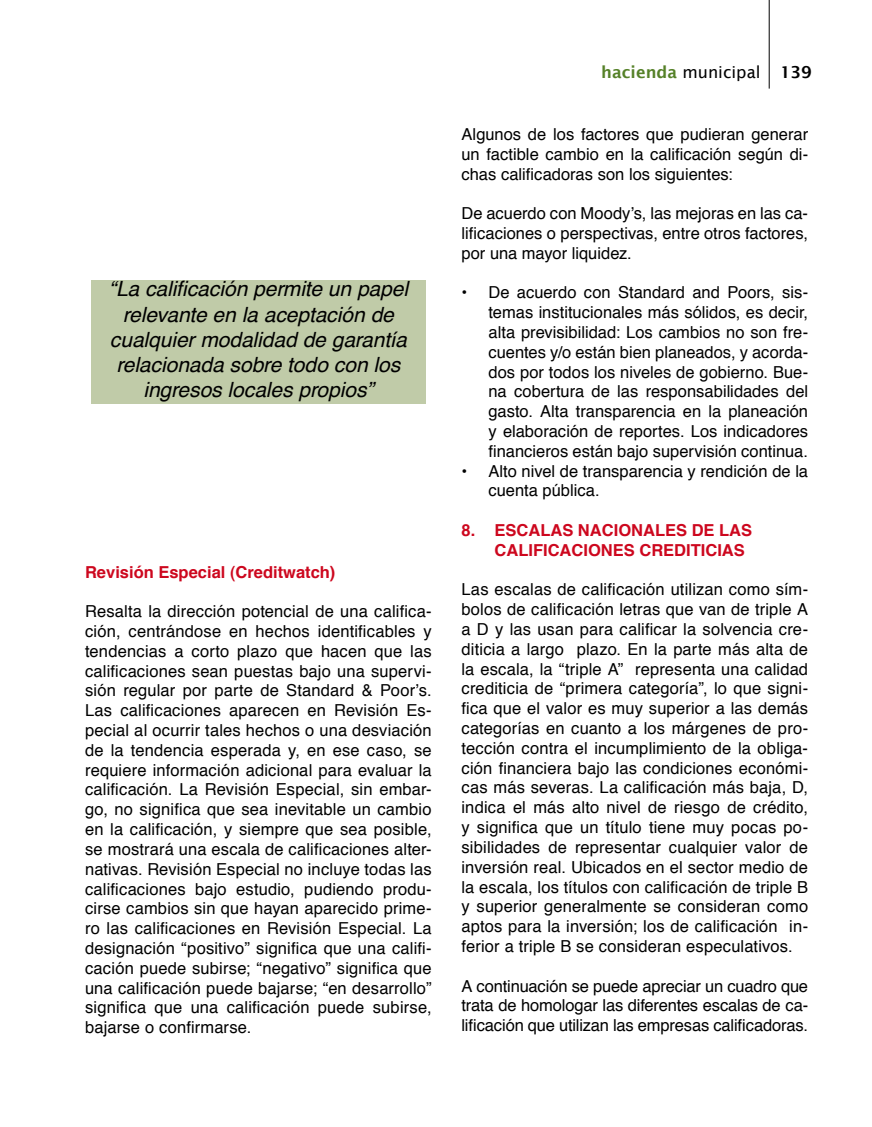
<style>
.page{position:relative;width:872px;height:1127px;background:#fff}
.page>*{position:absolute;margin:0;border:0;box-sizing:border-box;transform-origin:0 0}
.t1{font:italic 21px/25.2px "Helvetica";letter-spacing:-.005em;color:#000;text-align:center}
.t2{font:16.5px/19.8px "Helvetica";color:#000;text-align:justify}
.t3{font:700 16.5px "Helvetica";color:#cd071e}
.t4{font:16.5px "Lucida Sans";color:#000}
.s1{font-weight:600;color:#558128}
.s2{font-weight:600}
</style>
<div class="page">
<div style="left:91px;top:281px;width:335px;height:123px;background:#c0cba8"></div>
<hr style="left:769px;top:0;width:1px;height:89px;background:#000">
<p class="t1" style="left:109px;top:277px;width:301px">“La calificación permite un papel relevante en la aceptación de cualquier modalidad de garantía relacionada sobre todo con los ingresos locales propios”</p>
<p class="t3" style="left:85px;top:558px;width:252px">REVISIÓN ESPECIAL (CREDITWATCH)</p>
<p class="t2" style="left:85px;top:602px;width:348px">Resalta la dirección potencial de una califica&shy;ción, centrándose en hechos identificables y tendencias a corto plazo que hacen que las calificaciones sean puestas bajo una supervi&shy;sión regular por parte de Standard &amp; Poor’s.<br>Las calificaciones aparecen en Revisión Es&shy;pecial al ocurrir tales hechos o una desviación de la tendencia esperada y, en ese caso, se requiere información adicional para evaluar la calificación. La Revisión Especial, sin embar&shy;go, no significa que sea inevitable un cambio en la calificación, y siempre que sea posible, se mostrará una escala de calificaciones alter&shy;nativas. Revisión Especial no incluye todas las calificaciones bajo estudio, pudiendo produ&shy;cirse cambios sin que hayan aparecido prime&shy;ro las calificaciones en Revisión Especial. La designación “positivo” significa que una califi&shy;cación puede subirse; “negativo” significa que una calificación puede bajarse; “en desarrollo” significa que una calificación puede subirse, bajarse o confirmarse.</p>
<p class="t4" style="left:601px;top:63px;width:212px"><span class="s1">hacienda</span> municipal <span class="s2">139</span></p>
<p class="t2" style="left:461px;top:125px;width:348px">Algunos de los factores que pudieran generar un factible cambio en la calificación según di&shy;chas calificadoras son los siguientes:</p>
<p class="t2" style="left:461px;top:204px;width:348px">De acuerdo con Moody’s, las mejoras en las ca&shy;lificaciones o perspectivas, entre otros factores, por una mayor liquidez.</p>
<p class="t2" style="left:488px;top:283px;width:321px;text-indent:-27px">• De acuerdo con Standard and Poors, sis&shy;temas institucionales más sólidos, es decir, alta previsibilidad: Los cambios no son fre&shy;cuentes y/o están bien planeados, y acorda&shy;dos por todos los niveles de gobierno. Bue&shy;na cobertura de las responsabilidades del gasto. Alta transparencia en la planeación y elaboración de reportes. Los indicadores financieros están bajo supervisión continua.</p>
<p class="t2" style="left:488px;top:461px;width:321px;text-indent:-27px">• Alto nivel de transparencia y rendición de la cuenta pública.</p>
<p class="t3" style="left:461px;top:517px;width:57px">8. ESCALAS</p>
<p class="t3" style="left:578px;top:517px;width:12px">NACIONALES</p>
<p class="t3" style="left:691px;top:517px;width:39px">DE LAS</p>
<p class="t3" style="left:494px;top:537px;width:11px">CALIFICACIONES</p>
<p class="t3" style="left:639px;top:537px;width:11px">CREDITICIAS</p>
<p class="t2" style="left:461px;top:580px;width:348px">Las escalas de calificación utilizan como sím&shy;bolos de calificación letras que van de triple A a D y las usan para calificar la solvencia cre&shy;diticia a largo plazo. En la parte más alta de la escala, la “triple A” representa una calidad crediticia de “primera categoría”, lo que signi&shy;fica que el valor es muy superior a las demás categorías en cuanto a los márgenes de pro&shy;tección contra el incumplimiento de la obliga&shy;ción financiera bajo las condiciones económi&shy;cas más severas. La calificación más baja, D, indica el más alto nivel de riesgo de crédito, y significa que un título tiene muy pocas po&shy;sibilidades de representar cualquier valor de inversión real. Ubicados en el sector medio de la escala, los títulos con calificación de triple B y superior generalmente se consideran como aptos para la inversión; los de calificación in&shy;ferior a triple B se consideran especulativos.</p>
<p class="t2" style="left:461px;top:976px;width:348px">A continuación se puede apreciar un cuadro que trata de homologar las diferentes escalas de ca&shy;lificación que utilizan las empresas calificadoras.</p>
</div>
